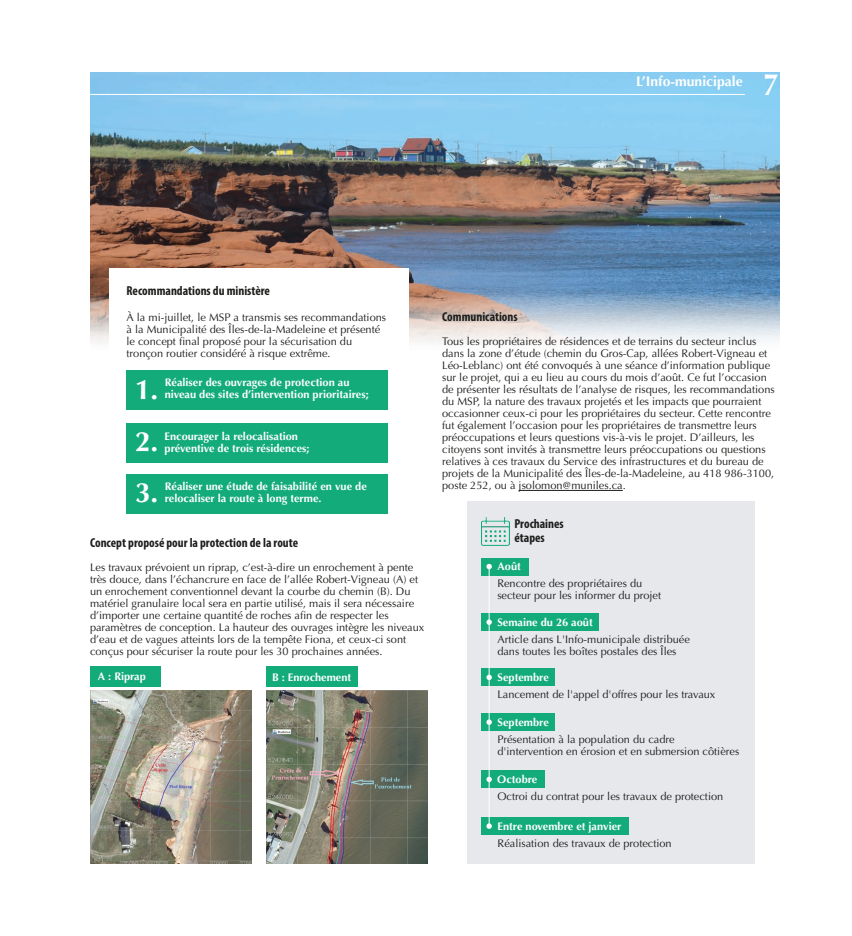
<style>
.page{position:relative;width:852px;height:936px;background:#fff}
.page>*{position:absolute;margin:0;border:0;box-sizing:border-box;transform-origin:0 0}
.t1{font:700 31px "Optima LT Std";color:#fff;scale:.9 1}
.Texte_General{font:700 28px "Optima LT Std";color:#fff}
.t2{font:700 14px "Optima LT Std";color:#fff}
.Texte_General-2{font:700 condensed 13px/14px "Myriad Pro";color:#1d1d1b}
.Texte_General-3{font:11px/12px "Optima LT Std";color:#1d1d1b}
.Texte_General-4{font:700 11px/12px "Optima LT Std";color:#fff}
</style>
<div class="page">
<div style="left:266px;top:667px;width:92px;height:20px;background:#13ab7a"></div>
<div style="left:90px;top:666px;width:71px;height:20px;background:#13ab7a"></div>
<div style="left:467px;top:501px;width:288px;height:363px;background:#e7e8ec"></div>
<div style="left:481px;top:817px;width:148px;height:18px;background:#13ab7a"></div>
<div style="left:481px;top:558px;width:48px;height:18px;background:#13ab7a"></div>
<img style="left:90px;top:72px;width:690px;height:270px">
<hr style="left:519px;top:490px;width:104px;height:1px;background:#1d1d1b">
<img style="left:266px;top:690px;width:162px;height:174px">
<img style="left:90px;top:690px;width:162px;height:174px">
<div style="left:109px;top:268px;width:300px;height:264px;background:#fff"></div>
<div style="left:481px;top:613px;width:118px;height:18px;background:#13ab7a"></div>
<div style="left:481px;top:668px;width:74px;height:18px;background:#13ab7a"></div>
<div style="left:481px;top:713px;width:74px;height:18px;background:#13ab7a"></div>
<div style="left:481px;top:770px;width:64px;height:18px;background:#13ab7a"></div>
<svg style="left:486px;top:564px;width:6px;height:5px"></svg>
<svg style="left:486px;top:619px;width:6px;height:6px"></svg>
<svg style="left:486px;top:675px;width:6px;height:5px"></svg>
<svg style="left:486px;top:719px;width:6px;height:6px"></svg>
<svg style="left:486px;top:777px;width:6px;height:5px"></svg>
<svg style="left:486px;top:823px;width:6px;height:6px"></svg>
<hr style="left:489px;top:567px;width:1px;height:259px;background:#fff">
<div style="left:127px;top:371px;width:261px;height:39px;background:#13ab7a"></div>
<div style="left:127px;top:423px;width:261px;height:40px;background:#13ab7a"></div>
<div style="left:127px;top:474px;width:261px;height:40px;background:#13ab7a"></div>
<hr style="left:90px;top:94px;width:655px;height:1px;background:#fff">
<img style="left:481px;top:517px;width:28px;height:29px">
<p class="t2" style="left:636px;top:73px;width:108px">L’Info-municipale</p>
<p class="t1" style="left:763px;top:66px;width:19px">7</p>
<p class="Texte_General-2" style="left:127px;top:284px;width:145px">Recommandations du ministère</p>
<p class="Texte_General-3" style="left:127px;top:312px;width:261px">À la mi-juillet, le MSP a transmis ses recommandations à la Municipalité des Îles-de-la-Madeleine et présenté le concept final proposé pour la sécurisation du tronçon routier considéré à risque extrême.</p>
<p class="Texte_General-4" style="left:165px;top:376px;width:186px">Réaliser des ouvrages de protection au</p>
<p class="Texte_General" style="left:135px;top:373px;width:25px">1.</p>
<p class="Texte_General-4" style="left:165px;top:388px;width:205px">niveau des sites d’intervention prioritaires;</p>
<p class="Texte_General" style="left:135px;top:425px;width:25px">2.</p>
<p class="Texte_General-4" style="left:165px;top:430px;width:146px">Encourager la relocalisation préventive de trois résidences;</p>
<p class="Texte_General" style="left:135px;top:477px;width:25px">3.</p>
<p class="Texte_General-4" style="left:165px;top:481px;width:204px">Réaliser une étude de faisabilité en vue de relocaliser la route à long terme.</p>
<p class="Texte_General-2" style="left:90px;top:535px;width:210px">Concept proposé pour la protection de la route</p>
<p class="Texte_General-3" style="left:90px;top:561px;width:336px">Les travaux prévoient un riprap, c’est-à-dire un enrochement à pente très douce, dans l’échancrure en face de l’allée Robert-Vigneau (A) et un enrochement conventionnel devant la courbe du chemin (B). Du matériel granulaire local sera en partie utilisé, mais il sera nécessaire d’importer une certaine quantité de roches afin de respecter les paramètres de conception. La hauteur des ouvrages intègre les niveaux d’eau et de vagues atteints lors de la tempête Fiona, et ceux-ci sont conçus pour sécuriser la route pour les 30 prochaines années.</p>
<p class="Texte_General-4" style="left:98px;top:670px;width:49px">A : Riprap</p>
<p class="Texte_General-4" style="left:272px;top:671px;width:81px">B : Enrochement</p>
<p class="Texte_General-2" style="left:442px;top:310px;width:77px">Communications</p>
<p class="Texte_General-3" style="left:442px;top:336px;width:334px">Tous les propriétaires de résidences et de terrains du secteur inclus dans la zone d’étude (chemin du Gros-Cap, allées Robert-Vigneau et Léo-Leblanc) ont été convoqués à une séance d’information publique sur le projet, qui a eu lieu au cours du mois d’août. Ce fut l’occasion de présenter les résultats de l’analyse de risques, les recommandations du MSP, la nature des travaux projetés et les impacts que pourraient occasionner ceux-ci pour les propriétaires du secteur. Cette rencontre fut également l’occasion pour les propriétaires de transmettre leurs préoccupations et leurs questions vis-à-vis le projet. D’ailleurs, les citoyens sont invités à transmettre leurs préoccupations ou questions relatives à ces travaux du Service des infrastructures et du bureau de projets de la Municipalité des Îles-de-la-Madeleine, au 418 986-3100, poste 252, ou à jsolomon@muniles.ca.</p>
<p class="Texte_General-2" style="left:514px;top:517px;width:51px">Prochaines étapes</p>
<p class="Texte_General-4" style="left:498px;top:561px;width:25px">Août</p>
<p class="Texte_General-3" style="left:497px;top:577px;width:165px">Rencontre des propriétaires du secteur pour les informer du projet</p>
<p class="Texte_General-3" style="left:497px;top:634px;width:194px">Article dans L'Info-municipale distribuée dans toutes les boîtes postales des Îles</p>
<p class="Texte_General-3" style="left:497px;top:688px;width:220px">Lancement de l'appel d'offres pour les travaux</p>
<p class="Texte_General-3" style="left:497px;top:733px;width:243px">Présentation à la population du cadre d'intervention en érosion et en submersion côtières</p>
<p class="Texte_General-3" style="left:497px;top:791px;width:227px">Octroi du contrat pour les travaux de protection</p>
<p class="Texte_General-4" style="left:498px;top:820px;width:125px">Entre novembre et janvier</p>
<p class="Texte_General-3" style="left:498px;top:837px;width:176px">Réalisation des travaux de protection</p>
<p class="Texte_General-4" style="left:497px;top:616px;width:97px">Semaine du 26 août</p>
<p class="Texte_General-4" style="left:498px;top:672px;width:53px">Septembre</p>
<p class="Texte_General-4" style="left:498px;top:716px;width:53px">Septembre</p>
<p class="Texte_General-4" style="left:497px;top:773px;width:42px">Octobre</p>
</div>
